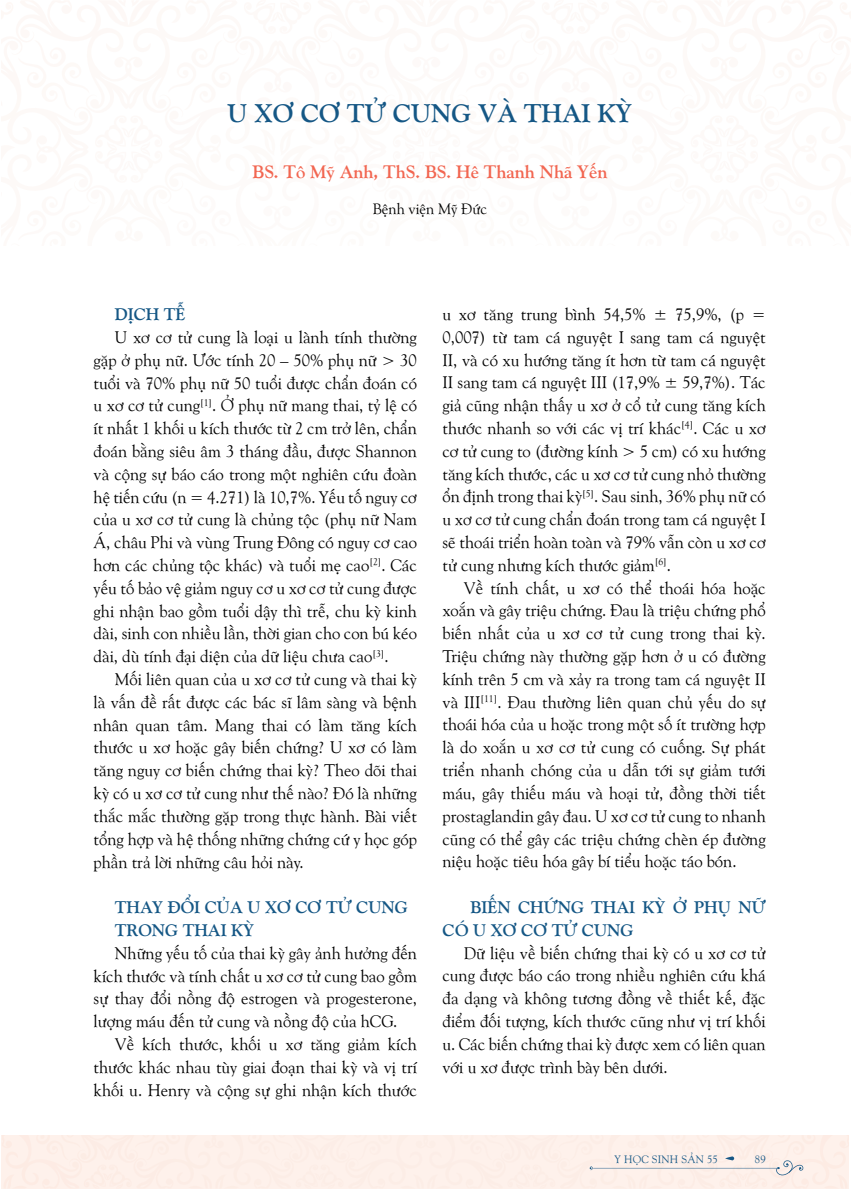
<style>
.page{position:relative;width:851px;height:1191px;background:#fff}
.page>*{position:absolute;margin:0;border:0;box-sizing:border-box;transform-origin:0 0}
.t1{font:700 25.5px "UVN Giong Song";color:#155785}
.t2{font:700 18px "UVN Giong Song";color:#f26651}
.t3{font:16.8px/22.8px "UVN Giong Song";color:#000;text-align:justify}
.t4{font:700 16.8px/22.8px "UVN Giong Song";color:#155785}
.t5{font:15px "UVN Giong Song";color:#000}
.t6{font:10.8px "UVN Giong Song";letter-spacing:.02em;color:#155785}
</style>
<div class="page">
<div style="left:2px;top:1135px;width:846px;height:53px;background:#fef1eb"></div>
<h1 class="t1" style="left:227px;top:94px;width:406px">U XƠ CƠ TỬ CUNG VÀ THAI KỲ</h1>
<p class="t2" style="left:252px;top:158px;width:356px">BS. Tô Mỹ Anh, ThS. BS. Hê Thanh Nhã Yến</p>
<p class="t5" style="left:373px;top:198px;width:116px">Bệnh viện Mỹ Đức</p>
<p class="t4" style="left:115px;top:301px;width:72px">DỊCH TỄ</p>
<p class="t3" style="left:94px;top:324px;width:325px;text-indent:21px">U xơ cơ tử cung là loại u lành tính thường gặp ở phụ nữ. Ước tính 20 – 50% phụ nữ &gt; 30 tuổi và 70% phụ nữ 50 tuổi được chẩn đoán có u xơ cơ tử cung<sup>[1]</sup>. Ở phụ nữ mang thai, tỷ lệ có ít nhất 1 khối u kích thước từ 2 cm trở lên, chẩn đoán bằng siêu âm 3 tháng đầu, được Shannon và cộng sự báo cáo trong một nghiên cứu đoàn hệ tiến cứu (n = 4.271) là 10,7%. Yếu tố nguy cơ của u xơ cơ tử cung là chủng tộc (phụ nữ Nam Á, châu Phi và vùng Trung Đông có nguy cơ cao hơn các chủng tộc khác) và tuổi mẹ cao<sup>[2]</sup>. Các yếu tố bảo vệ giảm nguy cơ u xơ cơ tử cung được ghi nhận bao gồm tuổi dậy thì trễ, chu kỳ kinh dài, sinh con nhiều lần, thời gian cho con bú kéo dài, dù tính đại diện của dữ liệu chưa cao<sup>[3]</sup>.</p>
<p class="t3" style="left:94px;top:666px;width:325px;text-indent:21px">Mối liên quan của u xơ cơ tử cung và thai kỳ là vấn đề rất được các bác sĩ lâm sàng và bệnh nhân quan tâm. Mang thai có làm tăng kích thước u xơ hoặc gây biến chứng? U xơ có làm tăng nguy cơ biến chứng thai kỳ? Theo dõi thai kỳ có u xơ cơ tử cung như thế nào? Đó là những thắc mắc thường gặp trong thực hành. Bài viết tổng hợp và hệ thống những chứng cứ y học góp phần trả lời những câu hỏi này.</p>
<p class="t4" style="left:115px;top:894px;width:294px">THAY ĐỔI CỦA U XƠ CƠ TỬ CUNG<br>TRONG THAI KỲ</p>
<p class="t3" style="left:94px;top:940px;width:325px;text-indent:21px">Những yếu tố của thai kỳ gây ảnh hưởng đến kích thước và tính chất u xơ cơ tử cung bao gồm sự thay đổi nồng độ estrogen và progesterone, lượng máu đến tử cung và nồng độ của hCG.</p>
<p class="t3" style="left:94px;top:1031px;width:325px;text-indent:21px">Về kích thước, khối u xơ tăng giảm kích thước khác nhau tùy giai đoạn thai kỳ và vị trí khối u. Henry và cộng sự ghi nhận kích thước</p>
<p class="t3" style="left:442px;top:301px;width:325px">u xơ tăng trung bình 54,5% ± 75,9%, (p = 0,007) từ tam cá nguyệt I sang tam cá nguyệt II, và có xu hướng tăng ít hơn từ tam cá nguyệt II sang tam cá nguyệt III (17,9% ± 59,7%). Tác giả cũng nhận thấy u xơ ở cổ tử cung tăng kích thước nhanh so với các vị trí khác<sup>[4]</sup>. Các u xơ cơ tử cung to (đường kính &gt; 5 cm) có xu hướng tăng kích thước, các u xơ cơ tử cung nhỏ thường ổn định trong thai kỳ<sup>[5]</sup>. Sau sinh, 36% phụ nữ có u xơ cơ tử cung chẩn đoán trong tam cá nguyệt I sẽ thoái triển hoàn toàn và 79% vẫn còn u xơ cơ tử cung nhưng kích thước giảm<sup>[6]</sup>.</p>
<p class="t3" style="left:442px;top:575px;width:325px;text-indent:21px">Về tính chất, u xơ có thể thoái hóa hoặc xoắn và gây triệu chứng. Đau là triệu chứng phổ biến nhất của u xơ cơ tử cung trong thai kỳ.<br>Triệu chứng này thường gặp hơn ở u có đường kính trên 5 cm và xảy ra trong tam cá nguyệt II và III<sup>[11]</sup>. Đau thường liên quan chủ yếu do sự thoái hóa của u hoặc trong một số ít trường hợp là do xoắn u xơ cơ tử cung có cuống. Sự phát triển nhanh chóng của u dẫn tới sự giảm tưới máu, gây thiếu máu và hoại tử, đồng thời tiết prostaglandin gây đau. U xơ cơ tử cung to nhanh cũng có thể gây các triệu chứng chèn ép đường niệu hoặc tiêu hóa gây bí tiểu hoặc táo bón.</p>
<p class="t4" style="left:442px;top:894px;width:325px;text-indent:28px">BIẾN CHỨNG THAI KỲ Ở PHỤ NỮ<br>CÓ U XƠ CƠ TỬ CUNG</p>
<p class="t3" style="left:442px;top:939px;width:325px;text-indent:21px">Dữ liệu về biến chứng thai kỳ có u xơ cơ tử cung được báo cáo trong nhiều nghiên cứu khá đa dạng và không tương đồng về thiết kế, đặc điểm đối tượng, kích thước cũng như vị trí khối u. Các biến chứng thai kỳ được xem có liên quan với u xơ được trình bày bên dưới.</p>
<p class="t6" style="left:614px;top:1151px;width:105px">Y HỌC SINH SẢN 55</p>
<p class="t6" style="left:754px;top:1151px;width:12px">89</p>
</div>
